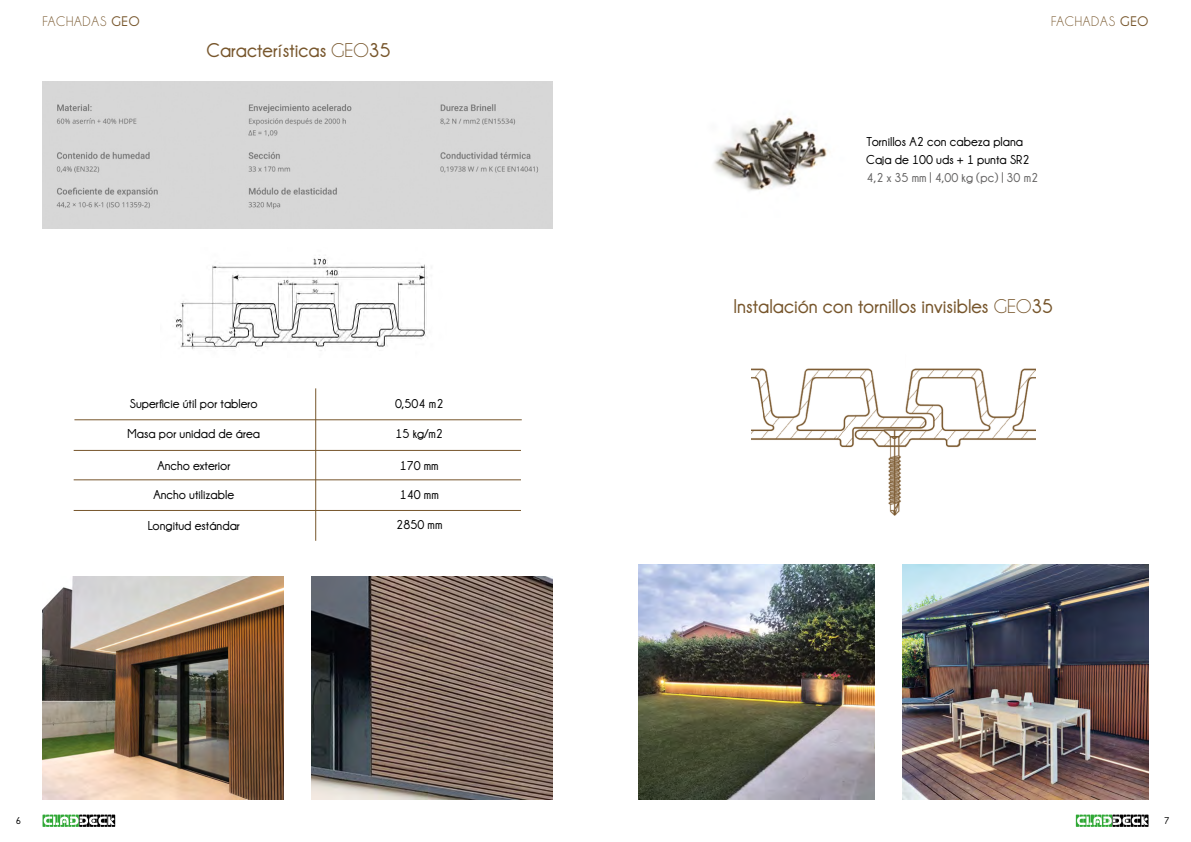
<style>
.page{position:relative;width:1191px;height:842px;background:#fff}
.page>*{position:absolute;margin:0;border:0;box-sizing:border-box;transform-origin:0 0}
.t1{font:700 20px "Champagne&Limousines";color:#77562c}
.t2{font:14px "Champagne&Limousines";letter-spacing:.05em;color:#77562c}
.t3{font:700 13px/18.4px "Champagne&Limousines";color:#000}
.t4{font:700 13px "Champagne&Limousines";color:#646363}
.t5{font:700 10px "Champagne&Limousines";color:#000}
.s1{font-weight:700}
.s2{font-weight:400}
</style>
<div class="page">
<div style="left:43px;top:81px;width:510px;height:148px;background:#d7d7d7"></div>
<img style="left:43px;top:577px;width:509px;height:222px">
<img style="left:638px;top:564px;width:510px;height:235px">
<hr style="left:315px;top:388px;width:1px;height:153px;background:#77562c">
<hr style="left:74px;top:420px;width:448px;height:1px;background:#77562c">
<hr style="left:74px;top:450px;width:447px;height:1px;background:#77562c">
<hr style="left:74px;top:480px;width:447px;height:1px;background:#77562c">
<hr style="left:74px;top:510px;width:447px;height:1px;background:#77562c">
<img style="left:175px;top:258px;width:253px;height:93px">
<img style="left:713px;top:117px;width:114px;height:74px">
<div style="left:284px;top:564px;width:27px;height:248px;background:#fff"></div>
<div style="left:874px;top:551px;width:27px;height:248px;background:#fff"></div>
<img style="left:751px;top:368px;width:284px;height:148px">
<svg style="left:43px;top:814px;width:72px;height:13px"></svg>
<svg style="left:1075px;top:814px;width:4px;height:13px"></svg>
<svg style="left:1076px;top:814px;width:72px;height:13px"></svg>
<p class="t2" style="left:43px;top:13px;width:99px">FACHADAS <span class="s1">GEO</span></p>
<p class="t2" style="left:1051px;top:13px;width:99px">FACHADAS <span class="s1">GEO</span></p>
<h1 class="t1" style="left:207px;top:39px;width:185px">Características <span class="s2">GEO</span>35</h1>
<p class="t3" style="left:130px;top:394px;width:129px">Superficie útil por tablero</p>
<p class="t3" style="left:128px;top:425px;width:134px">Masa por unidad de área</p>
<p class="t3" style="left:157px;top:456px;width:74px">Ancho exterior</p>
<p class="t3" style="left:153px;top:485px;width:82px">Ancho utilizable</p>
<p class="t3" style="left:148px;top:516px;width:94px">Longitud estándar</p>
<p class="t3" style="left:395px;top:394px;width:50px">0,504 m2</p>
<p class="t3" style="left:395px;top:425px;width:49px">15 kg/m2</p>
<p class="t3" style="left:400px;top:456px;width:40px">170 mm</p>
<p class="t3" style="left:400px;top:485px;width:41px">140 mm</p>
<p class="t3" style="left:396px;top:516px;width:48px">2850 mm</p>
<p class="t3" style="left:866px;top:132px;width:165px">Tornillos A2 con cabeza plana<br>Caja de 100 uds + 1 punta SR2</p>
<p class="t4" style="left:866px;top:171px;width:173px">4,2 x 35 mm | 4,00 kg (pc) | 30 m2</p>
<h1 class="t1" style="left:733px;top:295px;width:321px">Instalación con tornillos invisibles <span class="s2">GEO</span>35</h1>
<p class="t5" style="left:16px;top:815px;width:7px">6</p>
<p class="t5" style="left:1164px;top:815px;width:7px">7</p>
</div>
